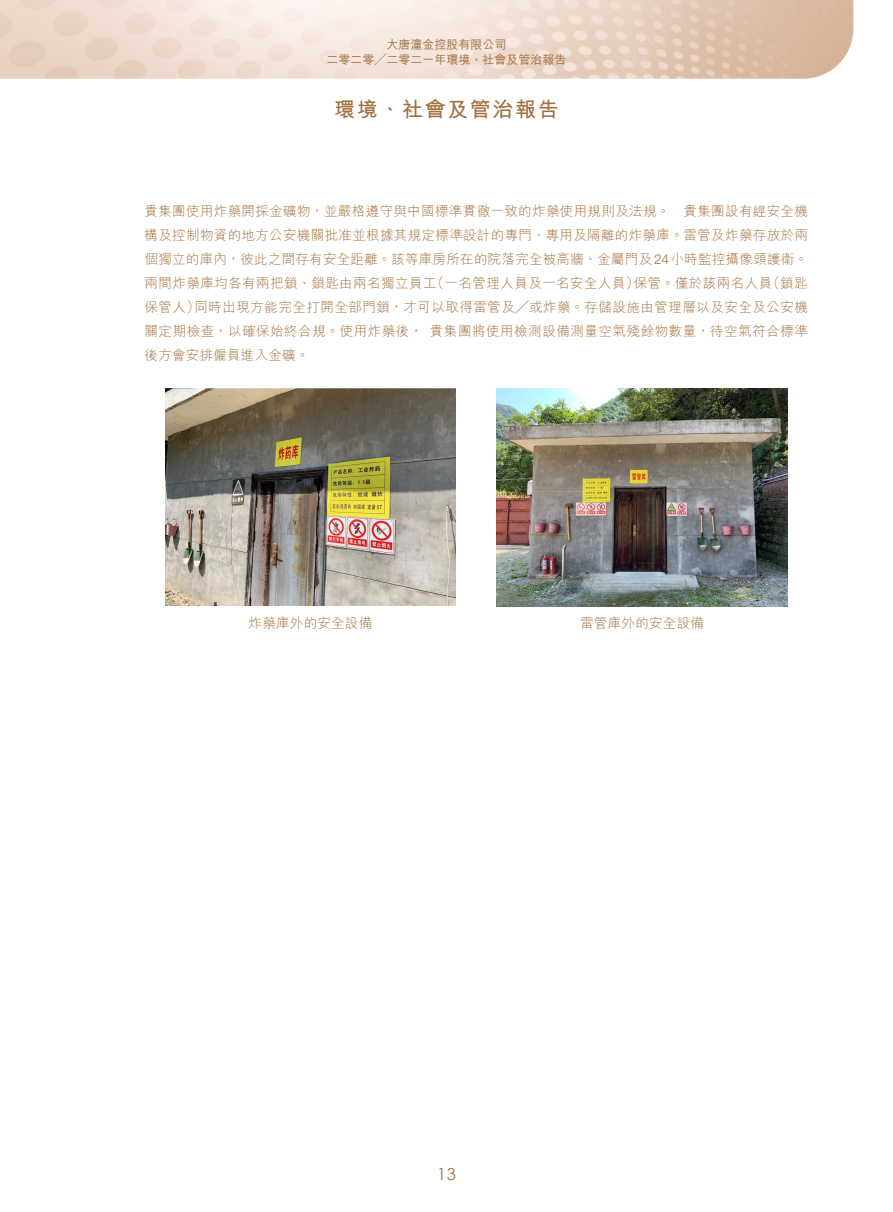
<style>
.page{position:relative;width:893px;height:1212px;background:#fff}
.page>*{position:absolute;margin:0;border:0;box-sizing:border-box;transform-origin:0 0}
.t1{font:700 21px "M Hei HK";letter-spacing:.08em;color:#a36f3d}
.t2{font:16.5px "Century Gothic";color:#a36f3d}
.t3{font:300 13.5px/24px "M Hei HK";letter-spacing:.04em;color:#a36f3d;text-align:justify}
.t4{font:300 13.5px "M Hei HK";letter-spacing:.02em;color:#a36f3d}
.t5{font:500 12px/15px "M Hei HK";color:#a36f3d;text-align:center}
.s1{font-family:"Helvetica Neue LT Std"}
</style>
<div class="page">
<img style="left:0;top:0;width:853px;height:79px">
<img style="left:165px;top:388px;width:291px;height:218px">
<img style="left:497px;top:388px;width:290px;height:218px">
<p class="t5" style="left:326px;top:36px;width:241px">大唐潼金控股有限公司<br>二零二零╱二零二一年環境、社會及管治報告</p>
<h1 class="t1" style="left:334px;top:94px;width:226px">環境、社會及管治報告</h1>
<p class="t3" style="left:145px;top:199px;width:665px">貴集團使用炸藥開採金礦物，並嚴格遵守與中國標準貫徹一致的炸藥使用規則及法規。 貴集團設有經安全機構及控制物資的地方公安機關批准並根據其規定標準設計的專門、專用及隔離的炸藥庫。雷管及炸藥存放於兩個獨立的庫內，彼此之間存有安全距離。該等庫房所在的院落完全被高牆、金屬門及<span class="s1">24</span>小時監控攝像頭護衛。兩間炸藥庫均各有兩把鎖、鎖匙由兩名獨立員工（一名管理人員及一名安全人員）保管。僅於該兩名人員（鎖匙保管人）同時出現方能完全打開全部門鎖，才可以取得雷管及╱或炸藥。存儲設施由管理層以及安全及公安機關定期檢查，以確保始終合規。使用炸藥後，貴集團將使用檢測設備測量空氣殘餘物數量，待空氣符合標準後方會安排僱員進入金礦。</p>
<p class="t4" style="left:249px;top:616px;width:125px">炸藥庫外的安全設備</p>
<p class="t4" style="left:580px;top:616px;width:125px">雷管庫外的安全設備</p>
<p class="t2" style="left:437px;top:1162px;width:20px">13</p>
</div>
